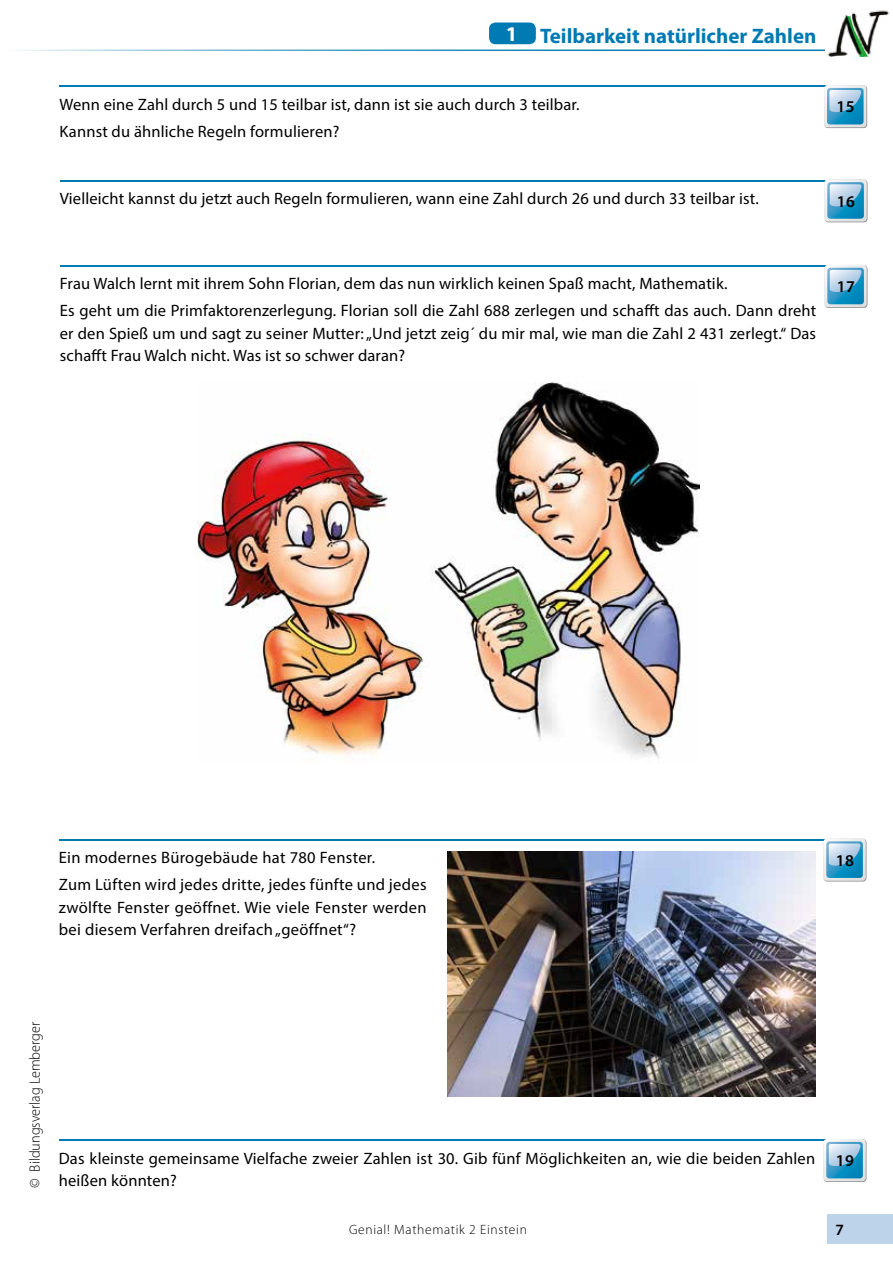
<style>
.page{position:relative;width:893px;height:1263px;background:#fff}
.page>*{position:absolute;margin:0;border:0;box-sizing:border-box;transform-origin:0 0}
.t1{font:700 21px "Myriad Pro";color:#007ab2}
.t2{font:16.5px/26.7px "Myriad Pro";letter-spacing:.01em;color:#000}
.t3{font:600 16.5px "Myriad Pro";letter-spacing:.02em;color:#000}
.t4{font:600 15.75px "Myriad Pro";color:#000}
.t5{font:300 15px "Myriad Pro";color:#000;scale:.95 1}
.t6{font:300 13.5px "Myriad Pro";letter-spacing:.05em;color:#000}
.s1{color:#fff}
</style>
<div class="page">
<div style="left:827px;top:1214px;width:66px;height:30px;background:#bdd3e9"></div>
<div style="left:489px;top:23px;width:47px;height:21px;background:#007ab2;border-radius:6px"></div>
<img style="left:828px;top:10px;width:61px;height:47px">
<hr style="left:60px;top:86px;width:804px;height:1px;background:#007ab2">
<div style="left:824px;top:85px;width:43px;height:43px;background:#acacac;border-radius:4px"></div>
<svg style="left:824px;top:85px;width:42px;height:42px;background:#84bdd9"></svg>
<hr style="left:60px;top:180px;width:804px;height:1px;background:#007ab2">
<svg style="left:824px;top:179px;width:43px;height:43px;background:#87bed8"></svg>
<hr style="left:59px;top:1139px;width:804px;height:2px;background:#007ab2">
<div style="left:824px;top:1139px;width:42px;height:43px;background:#a4a4a4;border-radius:4px"></div>
<svg style="left:823px;top:1139px;width:43px;height:42px;background:#86bed9"></svg>
<hr style="left:60px;top:265px;width:804px;height:2px;background:#007ab2">
<div style="left:825px;top:265px;width:42px;height:43px;background:#a2a2a2;border-radius:4px"></div>
<svg style="left:824px;top:265px;width:43px;height:42px;background:#86bed9"></svg>
<hr style="left:0;top:50px;width:825px;height:1px;background:#007ab2">
<hr style="left:59px;top:839px;width:804px;height:1px;background:#007ab2">
<svg style="left:823px;top:838px;width:43px;height:43px;background:#88bed9"></svg>
<img style="left:448px;top:851px;width:367px;height:245px">
<img style="left:198px;top:383px;width:502px;height:375px">
<p class="t1" style="left:506px;top:22px;width:312px"><span class="s1">1</span> Teilbarkeit natürlicher Zahlen</p>
<p class="t2" style="left:60px;top:91px;width:522px">Wenn eine Zahl durch 5 und 15 teilbar ist, dann ist sie auch durch 3 teilbar.<br>Kannst du ähnliche Regeln formulieren?</p>
<p class="t3" style="left:836px;top:96px;width:20px">15</p>
<p class="t2" style="left:60px;top:185px;width:700px">Vielleicht kannst du jetzt auch Regeln formulieren, wann eine Zahl durch 26 und durch 33 teilbar ist.</p>
<p class="t3" style="left:837px;top:191px;width:20px">16</p>
<p class="t2" style="left:60px;top:270px;width:758px">Frau Walch lernt mit ihrem Sohn Florian, dem das nun wirklich keinen Spaß macht, Mathematik.<br>Es geht um die Primfaktorenzerlegung. Florian soll die Zahl 688 zerlegen und schafft das auch. Dann dreht</p>
<p class="t2" style="left:60px;top:322px;width:758px;line-height:22.5px">er den Spieß um und sagt zu seiner Mutter: „Und jetzt zeig´ du mir mal, wie man die Zahl 2 431 zerlegt.“ Das schafft Frau Walch nicht. Was ist so schwer daran?</p>
<p class="t3" style="left:837px;top:276px;width:20px">17</p>
<p class="t2" style="left:59px;top:844px;width:369px">Ein modernes Bürogebäude hat 780 Fenster.<br>Zum Lüften wird jedes dritte, jedes fünfte und jedes</p>
<p class="t2" style="left:59px;top:896px;width:369px;line-height:22.5px">zwölfte Fenster geöffnet. Wie viele Fenster werden bei diesem Verfahren dreifach „geöffnet“?</p>
<p class="t3" style="left:836px;top:850px;width:20px">18</p>
<p class="t5" style="left:26px;top:1187px;width:176px;rotate:-90deg">© Bildungsverlag Lemberger</p>
<p class="t2" style="left:59px;top:1147px;width:758px;line-height:22.5px">Das kleinste gemeinsame Vielfache zweier Zahlen ist 30. Gib fünf Möglichkeiten an, wie die beiden Zahlen heißen könnten?</p>
<p class="t3" style="left:836px;top:1150px;width:20px">19</p>
<p class="t6" style="left:349px;top:1221px;width:179px">Genial! Mathematik 2 Einstein</p>
<p class="t4" style="left:836px;top:1219px;width:10px">7</p>
</div>
